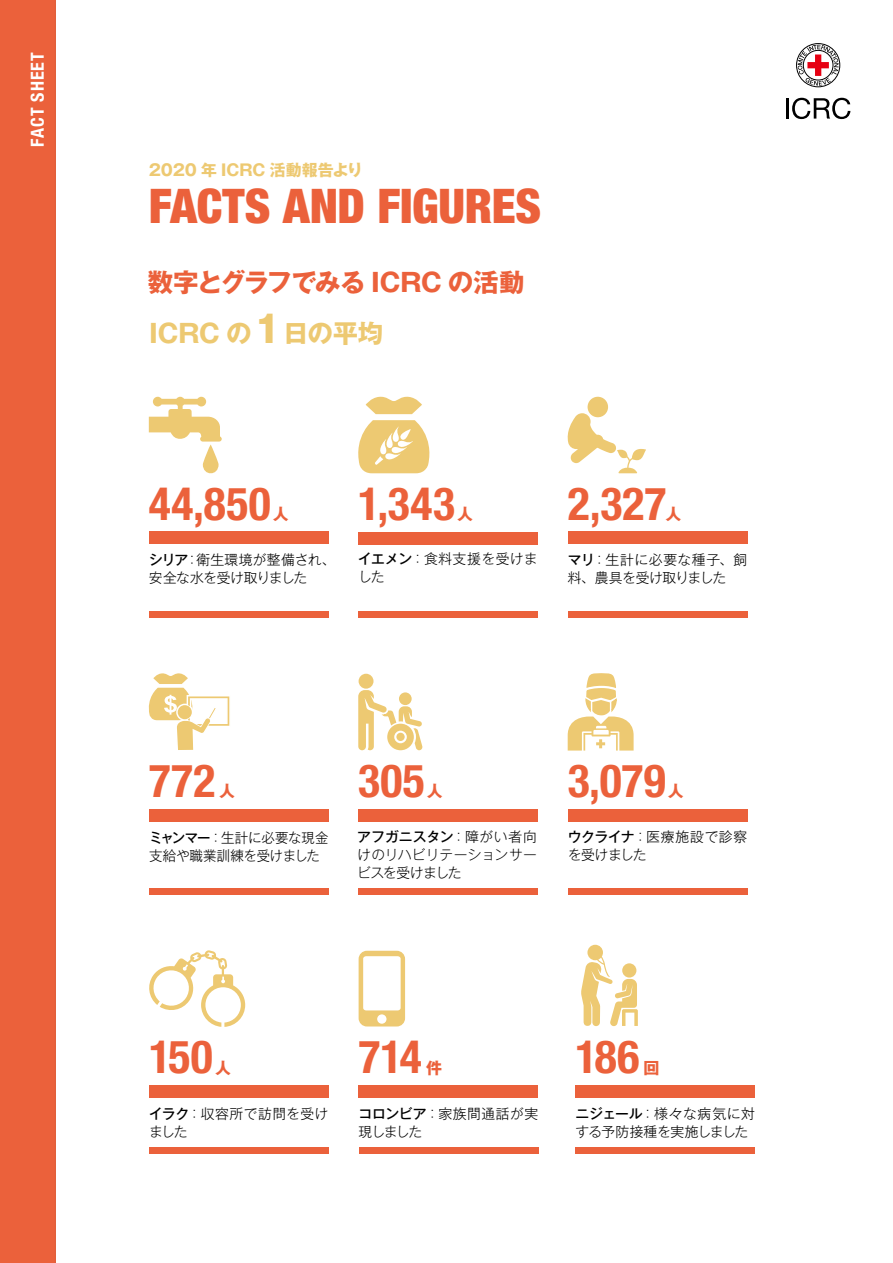
<style>
.page{position:relative;width:893px;height:1263px;background:#fff}
.page>*{position:absolute;margin:0;border:0;box-sizing:border-box;transform-origin:0 0}
.t1{font:900 condensed 47.85px "Helvetica Neue LT Std";letter-spacing:-.005em;color:#eb613b}
.t2{font:700 condensed 45.75px "Helvetica Neue LT Std";letter-spacing:.01em;color:#eb613b}
.t3{font:700 25.5px/51.3px "Gothic MB101 Pro";letter-spacing:-.015em;color:#eb613b}
.t4{font:700 condensed 18px "Helvetica Neue LT Std";letter-spacing:.05em;color:#fff}
.t5{font:700 15.9px "Gothic MB101 Pro";letter-spacing:-.005em;color:#edc972}
.t6{font:700 15.9px "Gothic MB101 Pro";color:#eb613b}
.t7{font:300 13.8px/18.1px "Gothic MB101 Pro";letter-spacing:.005em;color:#000}
.t8{font:300 13.8px/18.1px "Gothic MB101 Pro";letter-spacing:.03em;color:#000}
.t9{font:300 13.8px/18.1px "Gothic MB101 Pro";letter-spacing:-.015em;color:#000}
.s1{color:#edc972}
.s2{font-size:37.2px;color:#edc972}
.s3{font-weight:500}
</style>
<div class="page">
<div style="left:796px;top:43px;width:44px;height:44px;border:1px solid #000;border-radius:50%"></div>
<svg style="left:798px;top:45px;width:41px;height:41px"></svg>
<hr style="left:786px;top:98px;width:3px;height:21px;background:#000">
<svg style="left:792px;top:98px;width:58px;height:21px"></svg>
<div style="left:0;top:0;width:55px;height:1263px;background:#eb613b"></div>
<svg style="left:358px;top:396px;width:72px;height:77px"></svg>
<div style="left:358px;top:532px;width:180px;height:12px;background:#eb613b"></div>
<div style="left:358px;top:612px;width:180px;height:6px;background:#eb613b"></div>
<div style="left:588px;top:397px;width:20px;height:20px;background:#edc972;border-radius:50%"></div>
<svg style="left:567px;top:413px;width:79px;height:60px"></svg>
<div style="left:568px;top:531px;width:179px;height:13px;background:#eb613b"></div>
<div style="left:568px;top:612px;width:179px;height:6px;background:#eb613b"></div>
<div style="left:149px;top:531px;width:179px;height:13px;background:#eb613b"></div>
<div style="left:149px;top:611px;width:179px;height:7px;background:#eb613b"></div>
<svg style="left:149px;top:397px;width:73px;height:77px"></svg>
<svg style="left:149px;top:950px;width:96px;height:77px"></svg>
<div style="left:149px;top:1085px;width:180px;height:13px;background:#eb613b"></div>
<div style="left:149px;top:1147px;width:179px;height:7px;background:#eb613b"></div>
<div style="left:359px;top:1085px;width:179px;height:13px;background:#eb613b"></div>
<div style="left:575px;top:1085px;width:180px;height:13px;background:#eb613b"></div>
<div style="left:359px;top:1147px;width:179px;height:6px;background:#eb613b"></div>
<div style="left:576px;top:1147px;width:179px;height:6px;background:#eb613b"></div>
<svg style="left:359px;top:951px;width:46px;height:75px"></svg>
<div style="left:359px;top:674px;width:14px;height:15px;background:#edc972;border-radius:50%"></div>
<svg style="left:358px;top:690px;width:65px;height:60px"></svg>
<div style="left:358px;top:809px;width:180px;height:12px;background:#eb613b"></div>
<div style="left:358px;top:888px;width:180px;height:6px;background:#eb613b"></div>
<div style="left:568px;top:809px;width:179px;height:12px;background:#eb613b"></div>
<div style="left:568px;top:889px;width:179px;height:6px;background:#eb613b"></div>
<div style="left:149px;top:809px;width:179px;height:12px;background:#eb613b"></div>
<div style="left:149px;top:888px;width:179px;height:6px;background:#eb613b"></div>
<svg style="left:148px;top:673px;width:82px;height:77px"></svg>
<svg style="left:568px;top:673px;width:66px;height:77px"></svg>
<svg style="left:581px;top:945px;width:57px;height:81px"></svg>
<h3 class="t4" style="left:26px;top:147px;width:96px;rotate:-90deg">FACT SHEET</h3>
<p class="t5" style="left:149px;top:156px;width:216px">2020 年 ICRC 活動報告より</p>
<h1 class="t1" style="left:149px;top:176px;width:394px">FACTS AND FIGURES</h1>
<h3 class="t3" style="left:148px;top:253px;width:378px">数字とグラフでみる ICRC の活動<br><span class="s1">ICRC の</span><span class="s2">1</span><span class="s1">日の平均</span></h3>
<h2 class="t2" style="left:149px;top:476px;width:123px">44,850</h2>
<p class="t6" style="left:273px;top:501px;width:17px">人</p>
<p class="t9" style="left:149px;top:549px;width:188px"><span class="s3">シリア</span>：衛生環境が整備され、安全な水を受け取りました</p>
<h2 class="t2" style="left:358px;top:476px;width:98px">1,343</h2>
<p class="t6" style="left:457px;top:501px;width:17px">人</p>
<p class="t7" style="left:358px;top:548px;width:181px"><span class="s3">イエメン</span>：食料支援を受けました</p>
<h2 class="t2" style="left:568px;top:476px;width:100px">2,327</h2>
<p class="t6" style="left:666px;top:501px;width:17px">人</p>
<p class="t7" style="left:568px;top:549px;width:181px"><span class="s3">マリ</span>：生計に必要な種子、飼料、農具を受け取りました</p>
<h2 class="t2" style="left:149px;top:753px;width:68px">772</h2>
<p class="t6" style="left:219px;top:778px;width:17px">人</p>
<p class="t7" style="left:149px;top:826px;width:181px"><span class="s3">ミャンマー</span>：生計に必要な現金支給や職業訓練を受けました</p>
<h2 class="t2" style="left:358px;top:753px;width:68px">305</h2>
<p class="t6" style="left:427px;top:778px;width:17px">人</p>
<p class="t7" style="left:357px;top:825px;width:181px;text-align:justify"><span class="s3">アフガニスタン</span>：障がい者向けのリハビリテーションサービスを受けました</p>
<h2 class="t2" style="left:568px;top:753px;width:100px">3,079</h2>
<p class="t6" style="left:668px;top:778px;width:17px">人</p>
<p class="t8" style="left:568px;top:826px;width:181px"><span class="s3">ウクライナ</span>：医療施設で診察を受けました</p>
<h2 class="t2" style="left:149px;top:1029px;width:65px">150</h2>
<p class="t6" style="left:215px;top:1054px;width:17px">人</p>
<p class="t7" style="left:149px;top:1103px;width:181px"><span class="s3">イラク</span>：収容所で訪問を受けました</p>
<h2 class="t2" style="left:359px;top:1029px;width:65px">714</h2>
<p class="t6" style="left:426px;top:1054px;width:17px">件</p>
<h2 class="t2" style="left:575px;top:1029px;width:65px">186</h2>
<p class="t6" style="left:643px;top:1054px;width:17px">回</p>
<p class="t8" style="left:359px;top:1102px;width:181px"><span class="s3">コロンビア</span>：家族間通話が実現しました</p>
<p class="t7" style="left:575px;top:1102px;width:181px"><span class="s3">ニジェール</span>：様々な病気に対する予防接種を実施しました</p>
</div>
